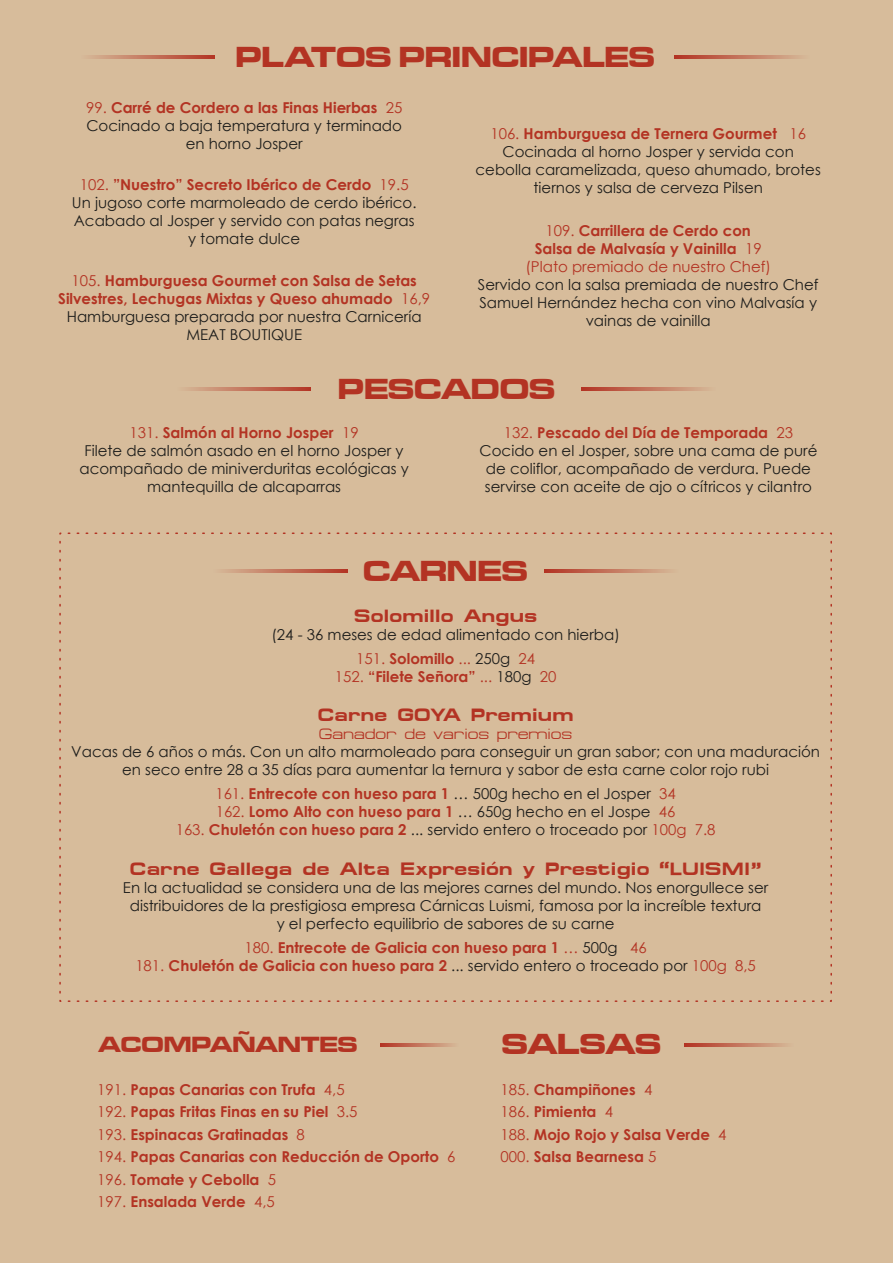
<style>
.page{position:relative;width:893px;height:1263px;background:#d7bc9b}
.page>*{position:absolute;margin:0;border:0;box-sizing:border-box;transform-origin:0 0}
.t1{font:30px "Microgramma D Bold Exte";color:#b33323}
.t2{font:22.65px "Microgramma D Bold Exte";color:#b33323}
.t3{font:700 18px "Micro Extend FLF";letter-spacing:.02em;color:#b33323}
.t4{font:15px/18px "Century Gothic";color:#1d1d1b;text-align:center}
.t5{font:700 15px/22.5px "Century Gothic";color:#b33323;text-align:center}
.t6{font:15px "Micro Extend FLF";color:#b33323}
.s1{color:#b33323}
.s2{font-weight:700;color:#b33323}
.s3{font-weight:400}
.s4{font-weight:400;color:#1d1d1b}
</style>
<div class="page">
<svg style="left:90px;top:55px;width:124px;height:3px"></svg>
<svg style="left:675px;top:55px;width:125px;height:3px"></svg>
<svg style="left:187px;top:387px;width:124px;height:3px"></svg>
<svg style="left:581px;top:387px;width:126px;height:3px"></svg>
<svg style="left:223px;top:569px;width:124px;height:3px"></svg>
<svg style="left:544px;top:569px;width:125px;height:3px"></svg>
<svg style="left:380px;top:1044px;width:73px;height:3px"></svg>
<svg style="left:684px;top:1044px;width:102px;height:3px"></svg>
<svg style="left:59px;top:999px;width:764px;height:3px"></svg>
<svg style="left:59px;top:532px;width:3px;height:461px"></svg>
<svg style="left:68px;top:532px;width:764px;height:3px"></svg>
<svg style="left:829px;top:541px;width:3px;height:461px"></svg>
<h1 class="t1" style="left:235px;top:37px;width:421px">PLATOS PRINCIPALES</h1>
<p class="t4" style="left:86px;top:99px;width:318px"><span class="s1">99.</span> <span class="s2">Carré de Cordero a las Finas Hierbas</span> <span class="s1">25<br></span>Cocinado a baja temperatura y terminado en horno Josper</p>
<p class="t4" style="left:72px;top:175px;width:346px"><span class="s1">102.</span> <span class="s2">”Nuestro” Secreto Ibérico de Cerdo</span> <span class="s1">19.5<br></span>Un jugoso corte marmoleado de cerdo ibérico.<br>Acabado al Josper y servido con patas negras y tomate dulce</p>
<p class="t5" style="left:58px;top:271px;width:373px;line-height:18px"><span class="s3">105.</span> Hamburguesa Gourmet con Salsa de Setas Silvestres, Lechugas Mixtas y Queso ahumado <span class="s3">16,9<br></span><span class="s4">Hamburguesa preparada por nuestra Carnicería MEAT BOUTIQUE</span></p>
<p class="t4" style="left:476px;top:124px;width:347px"><span class="s1">106.</span> <span class="s2">Hamburguesa de Ternera Gourmet</span> <span class="s1">16<br></span>Cocinada al horno Josper y servida con cebolla caramelizada, queso ahumado, brotes tiernos y salsa de cerveza Pilsen</p>
<p class="t5" style="left:525px;top:221px;width:247px;line-height:18px"><span class="s3">109.</span> Carrillera de Cerdo con<br>Salsa de Malvasía y Vainilla <span class="s3">19 (Plato premiado de nuestro Chef)</span></p>
<p class="t4" style="left:478px;top:275px;width:342px">Servido con la salsa premiada de nuestro Chef<br>Samuel Hernández hecha con vino Malvasía y vainas de vainilla</p>
<h1 class="t1" style="left:338px;top:368px;width:219px">PESCADOS</h1>
<p class="t4" style="left:79px;top:423px;width:331px"><span class="s1">131.</span> <span class="s2">Salmón al Horno Josper</span> <span class="s1">19<br></span>Filete de salmón asado en el horno Josper y acompañado de miniverduritas ecológicas y mantequilla de alcaparras</p>
<p class="t4" style="left:480px;top:423px;width:339px"><span class="s1">132.</span> <span class="s2">Pescado del Día de Temporada</span> <span class="s1">23<br></span>Cocido en el Josper, sobre una cama de puré de coliflor, acompañado de verdura. Puede servirse con aceite de ajo o cítricos y cilantro</p>
<h1 class="t1" style="left:363px;top:551px;width:166px">CARNES</h1>
<p class="t3" style="left:354px;top:605px;width:184px">Solomillo Angus</p>
<p class="t4" style="left:271px;top:622px;width:350px;line-height:24px">(24 - 36 meses de edad alimentado con hierba)<br><span class="s1">151.</span> <span class="s2">Solomillo</span> <span class="s1">...</span> 250g <span class="s1">24</span></p>
<p class="t5" style="left:335px;top:664px;width:223px"><span class="s3">152.</span> “Filete Señora” <span class="s3">...</span> <span class="s4">180g</span> <span class="s3">20</span></p>
<p class="t3" style="left:318px;top:704px;width:257px">Carne GOYA Premium</p>
<p class="t6" style="left:319px;top:726px;width:255px">Ganador de varios premios</p>
<p class="t4" style="left:71px;top:742px;width:750px">Vacas de 6 años o más. Con un alto marmoleado para conseguir un gran sabor; con una maduración en seco entre 28 a 35 días para aumentar la ternura y sabor de esta carne color rojo rubi</p>
<p class="t4" style="left:176px;top:784px;width:541px"><span class="s1">161.</span> <span class="s2">Entrecote con hueso para 1</span> … 500g hecho en el Josper <span class="s1">34<br>162.</span> <span class="s2">Lomo Alto con hueso para 1</span> … 650g hecho en el Jospe <span class="s1">46<br>163.</span> <span class="s2">Chuletón con hueso para 2</span> ... servido entero o troceado por <span class="s1">100g 7.8</span></p>
<p class="t3" style="left:130px;top:858px;width:633px">Carne Gallega de Alta Expresión y Prestigio “LUISMI”</p>
<p class="t4" style="left:123px;top:878px;width:647px">En la actualidad se considera una de las mejores carnes del mundo. Nos enorgullece ser distribuidores de la prestigiosa empresa Cárnicas Luismi, famosa por la increíble textura<br>y el perfecto equilibrio de sabores de su carne</p>
<p class="t5" style="left:135px;top:938px;width:622px;line-height:18px"><span class="s3">180.</span> Entrecote de Galicia con hueso para 1 <span class="s3">…</span> <span class="s4">500g</span> <span class="s3">46<br>181.</span> Chuletón de Galicia con hueso para 2 <span class="s4">... servido entero o troceado por</span> <span class="s3">100g 8,5</span></p>
<h2 class="t2" style="left:99px;top:1029px;width:260px">ACOMPAÑANTES</h2>
<h1 class="t1" style="left:502px;top:1024px;width:161px">SALSAS</h1>
<p class="t5" style="left:97px;top:1077px;width:360px;text-align:left"><span class="s3">191.</span> Papas Canarias con Trufa <span class="s3">4,5<br>192.</span> Papas Fritas Finas en su Piel <span class="s3">3.5<br>193.</span> Espinacas Gratinadas <span class="s3">8<br>194.</span> Papas Canarias con Reducción de Oporto <span class="s3">6<br>196.</span> Tomate y Cebolla <span class="s3">5<br>197.</span> Ensalada Verde <span class="s3">4,5</span></p>
<p class="t5" style="left:501px;top:1077px;width:227px;text-align:left"><span class="s3">185.</span> Champiñones <span class="s3">4<br>186.</span> Pimienta <span class="s3">4<br>188.</span> Mojo Rojo y Salsa Verde <span class="s3">4<br>000.</span> Salsa Bearnesa <span class="s3">5</span></p>
</div>
